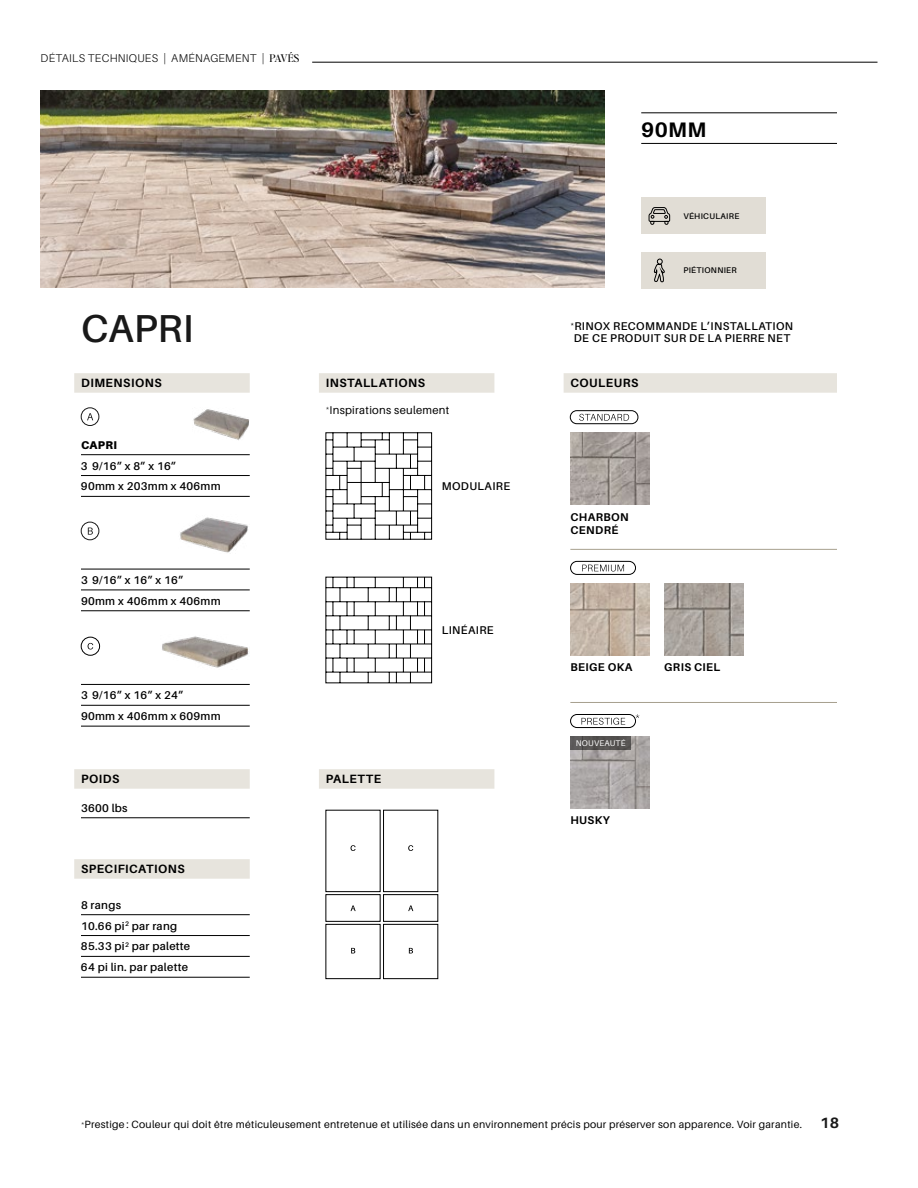
<style>
.page{position:relative;width:918px;height:1188px;background:#fff}
.page>*{position:absolute;margin:0;border:0;box-sizing:border-box;transform-origin:0 0}
.t1{font:600 39px "Aileron";color:#191919}
.t2{font:700 21px "Aileron";color:#000}
.t3{font:700 15px "Aileron";color:#191919}
.t4{font:700 12px "Aileron";letter-spacing:.04em;color:#000}
.t5{font:600 11.25px/20.9px "Aileron";letter-spacing:.025em;color:#000}
.t6{font:300 11.25px "Aileron";letter-spacing:.025em;color:#000}
.t7{font:700 11.25px/13.5px "Aileron";letter-spacing:.035em;color:#000}
.t8{font:11.25px "Aileron";letter-spacing:.025em;color:#000}
.t9{font:900 11.25px "Aileron";letter-spacing:.035em;color:#000}
.t10{font:10.5px "Aileron";letter-spacing:.025em;color:#000}
.t11{font:600 8.25px "Aileron";letter-spacing:.035em;color:#000}
.t12{font:8.25px "Aileron";letter-spacing:.025em;color:#fff}
.s1{font-family:"Editor's Note";font-weight:400;font-size:10.5px}
</style>
<div class="page">
<hr style="left:312px;top:62px;width:566px;height:1px;background:#000">
<img style="left:41px;top:90px;width:563px;height:198px">
<svg style="left:326px;top:432px;width:106px;height:108px"></svg>
<svg style="left:326px;top:577px;width:106px;height:106px"></svg>
<svg style="left:326px;top:810px;width:112px;height:169px"></svg>
<img style="left:193px;top:409px;width:56px;height:31px">
<img style="left:180px;top:517px;width:68px;height:36px">
<img style="left:162px;top:636px;width:87px;height:32px">
<div style="left:74px;top:373px;width:176px;height:20px;background:#e7e4dd"></div>
<div style="left:319px;top:769px;width:175px;height:20px;background:#e7e4dd"></div>
<div style="left:319px;top:373px;width:175px;height:20px;background:#e7e4dd"></div>
<div style="left:74px;top:769px;width:176px;height:20px;background:#e7e4dd"></div>
<hr style="left:81px;top:818px;width:169px;height:1px;background:#000">
<div style="left:74px;top:859px;width:176px;height:20px;background:#e7e4dd"></div>
<hr style="left:81px;top:914px;width:169px;height:1px;background:#000">
<hr style="left:81px;top:935px;width:169px;height:1px;background:#000">
<hr style="left:81px;top:956px;width:169px;height:1px;background:#000">
<hr style="left:81px;top:977px;width:169px;height:1px;background:#000">
<div style="left:81px;top:522px;width:18px;height:18px;border:1px solid #191919;border-radius:50%"></div>
<svg style="left:88px;top:528px;width:5px;height:7px"></svg>
<hr style="left:81px;top:684px;width:169px;height:1px;background:#000">
<hr style="left:81px;top:705px;width:169px;height:1px;background:#000">
<hr style="left:81px;top:726px;width:169px;height:1px;background:#000">
<hr style="left:81px;top:454px;width:169px;height:1px;background:#000">
<hr style="left:81px;top:475px;width:169px;height:1px;background:#000">
<hr style="left:81px;top:496px;width:169px;height:1px;background:#000">
<hr style="left:81px;top:569px;width:169px;height:1px;background:#000">
<hr style="left:81px;top:590px;width:169px;height:1px;background:#000">
<hr style="left:81px;top:611px;width:169px;height:1px;background:#000">
<div style="left:81px;top:408px;width:18px;height:18px;border:1px solid #191919;border-radius:50%"></div>
<svg style="left:87px;top:413px;width:6px;height:7px"></svg>
<svg style="left:88px;top:643px;width:5px;height:6px"></svg>
<div style="left:81px;top:637px;width:19px;height:18px;border:1px solid #000;border-radius:50%"></div>
<div style="left:570px;top:410px;width:68px;height:14px;border:1px solid #000;border-radius:7px"></div>
<svg style="left:579px;top:414px;width:50px;height:7px"></svg>
<img style="left:570px;top:433px;width:79px;height:72px">
<img style="left:570px;top:583px;width:79px;height:72px">
<img style="left:570px;top:736px;width:79px;height:72px">
<img style="left:664px;top:583px;width:79px;height:72px">
<hr style="left:570px;top:549px;width:267px;height:1px;background:#a7a08e">
<hr style="left:570px;top:702px;width:267px;height:1px;background:#a7a08e">
<div style="left:570px;top:561px;width:66px;height:14px;border:1px solid #000;border-radius:7px"></div>
<svg style="left:582px;top:565px;width:42px;height:7px"></svg>
<div style="left:570px;top:714px;width:66px;height:14px;border:1px solid #000;border-radius:7px"></div>
<svg style="left:582px;top:718px;width:43px;height:7px"></svg>
<div style="left:564px;top:373px;width:273px;height:20px;background:#e7e4dd"></div>
<div style="left:570px;top:736px;width:61px;height:13px;background:#565452"></div>
<div style="left:641px;top:252px;width:125px;height:36px;background:#e1ddd5"></div>
<svg style="left:654px;top:258px;width:11px;height:24px"></svg>
<hr style="left:641px;top:113px;width:196px;height:1px;background:#000">
<hr style="left:641px;top:143px;width:196px;height:1px;background:#000">
<div style="left:641px;top:198px;width:125px;height:36px;background:#e1ddd5"></div>
<svg style="left:649px;top:207px;width:21px;height:18px"></svg>
<p class="t6" style="left:41px;top:52px;width:260px">DÉTAILS TECHNIQUES | AMÉNAGEMENT | <span class="s1">PAVÉS</span></p>
<h1 class="t1" style="left:81px;top:307px;width:114px">CAPRI</h1>
<p class="t4" style="left:81px;top:376px;width:82px">DIMENSIONS</p>
<p class="t9" style="left:81px;top:438px;width:37px">CAPRI</p>
<p class="t5" style="left:81px;top:455px;width:141px">3 9/16” x 8” x 16”<br>90mm x 203mm x 406mm</p>
<p class="t5" style="left:81px;top:570px;width:141px">3 9/16” x 16” x 16”<br>90mm x 406mm x 406mm</p>
<p class="t5" style="left:81px;top:685px;width:141px">3 9/16” x 16” x 24”<br>90mm x 406mm x 609mm</p>
<p class="t4" style="left:81px;top:772px;width:40px">POIDS</p>
<p class="t5" style="left:81px;top:798px;width:48px">3600 lbs</p>
<p class="t4" style="left:81px;top:862px;width:105px">SPECIFICATIONS</p>
<p class="t5" style="left:81px;top:894px;width:111px">8 rangs<br>10.66 pi<sup>2</sup> par rang<br>85.33 pi<sup>2</sup> par palette<br>64 pi lin. par palette</p>
<p class="t4" style="left:326px;top:376px;width:101px">INSTALLATIONS</p>
<p class="t8" style="left:326px;top:404px;width:125px"><sup>*</sup>Inspirations seulement</p>
<p class="t5" style="left:442px;top:476px;width:70px">MODULAIRE</p>
<p class="t4" style="left:326px;top:772px;width:57px">PALETTE</p>
<p class="t5" style="left:442px;top:620px;width:53px">LINÉAIRE</p>
<h2 class="t2" style="left:641px;top:118px;width:67px">90MM</h2>
<p class="t11" style="left:683px;top:212px;width:57px">VÉHICULAIRE</p>
<p class="t11" style="left:683px;top:266px;width:55px">PIÉTIONNIER</p>
<p class="t5" style="left:570px;top:320px;width:224px;line-height:12px;text-align:center"><sup>*</sup>RINOX RECOMMANDE L’INSTALLATION<br>DE CE PRODUIT SUR DE LA PIERRE NET</p>
<p class="t4" style="left:570px;top:376px;width:69px">COULEURS</p>
<p class="t7" style="left:570px;top:510px;width:60px">CHARBON<br>CENDRÉ</p>
<p class="t7" style="left:570px;top:661px;width:63px">BEIGE OKA</p>
<p class="t12" style="left:576px;top:739px;width:51px">NOUVEAUTÉ</p>
<p class="t7" style="left:570px;top:814px;width:41px">HUSKY</p>
<p class="t7" style="left:664px;top:661px;width:58px">GRIS CIEL</p>
<p class="t10" style="left:81px;top:1119px;width:723px"><sup>*</sup>Prestige : Couleur qui doit être méticuleusement entretenue et utilisée dans un environnement précis pour préserver son apparence. Voir garantie.</p>
<h3 class="t3" style="left:820px;top:1114px;width:20px">18</h3>
</div>
